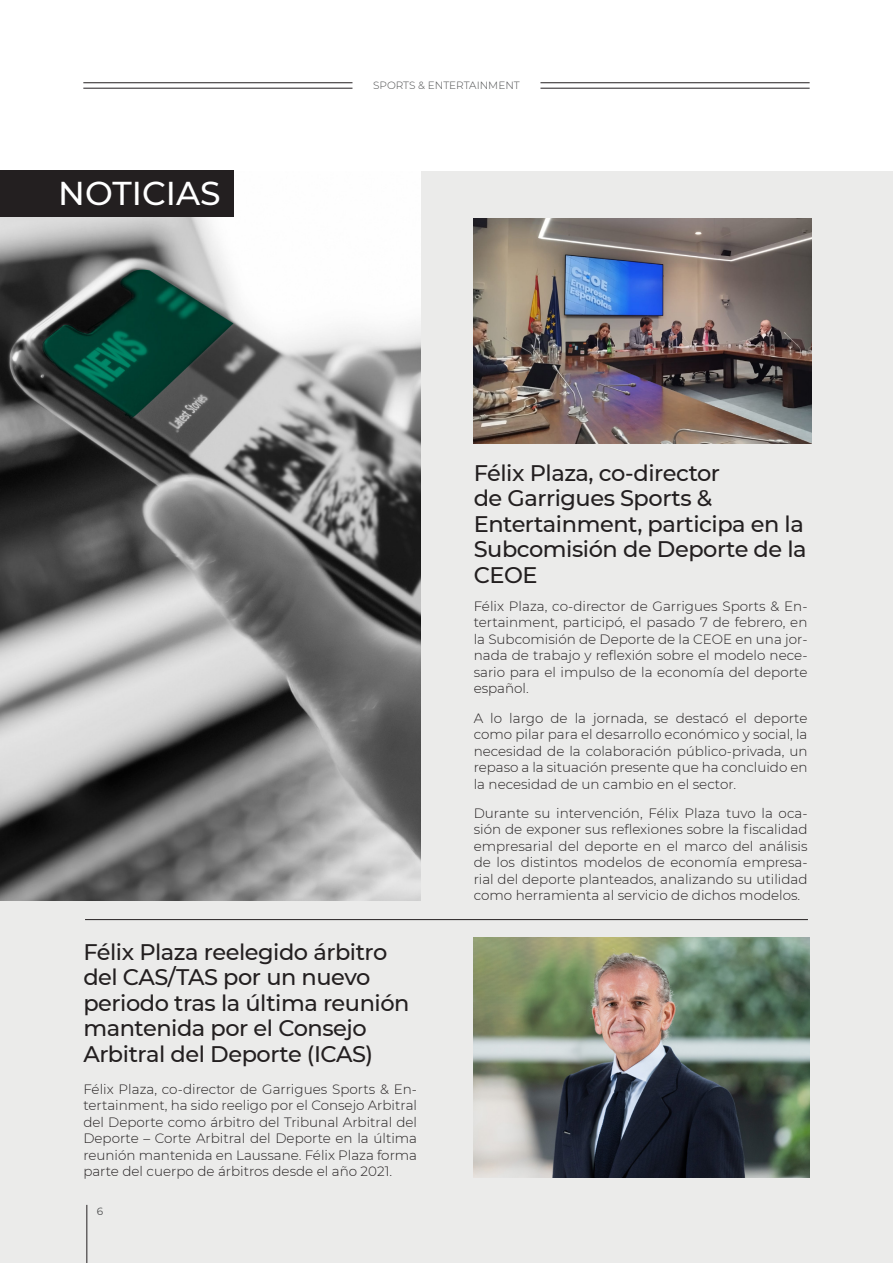
<style>
.page{position:relative;width:893px;height:1263px;background:#fff}
.page>*{position:absolute;margin:0;border:0;box-sizing:border-box;transform-origin:0 0}
.t1{font:500 33px "Montserrat";color:#fff}
.t2{font:500 22.5px/25.5px "Montserrat";letter-spacing:-.02em;color:#231f20}
.t3{font:300 13.5px/16.5px "Montserrat";color:#231f20;text-align:justify}
.t4{font:300 10.5px "Montserrat";color:#4b4c4d}
.t5{font:10.5px "Montserrat";color:#4b4c4d}
</style>
<div class="page">
<hr style="left:83px;top:88px;width:269px;height:1px;background:#231f20">
<hr style="left:83px;top:82px;width:269px;height:1px;background:#231f20">
<hr style="left:540px;top:88px;width:270px;height:1px;background:#231f20">
<hr style="left:540px;top:82px;width:270px;height:1px;background:#231f20">
<div style="left:0;top:172px;width:893px;height:1091px;background:#ebebea"></div>
<hr style="left:86px;top:1205px;width:1px;height:58px;background:#231f20">
<img style="left:474px;top:219px;width:337px;height:224px">
<img style="left:474px;top:938px;width:336px;height:240px">
<img style="left:0;top:172px;width:421px;height:728px">
<div style="left:0;top:170px;width:234px;height:46px;background:#231f20"></div>
<hr style="left:85px;top:919px;width:723px;height:1px;background:#231f20">
<p class="t1" style="left:58px;top:170px;width:164px">NOTICIAS</p>
<p class="t4" style="left:373px;top:78px;width:148px">SPORTS &amp; ENTERTAINMENT</p>
<p class="t2" style="left:474px;top:459px;width:334px">Félix Plaza, co-director<br>de Garrigues Sports &amp;<br>Entertainment, participa en la<br>Subcomisión de Deporte de la<br>CEOE</p>
<p class="t3" style="left:474px;top:597px;width:335px">Félix Plaza, co-director de Garrigues Sports &amp; En&shy;tertainment, participó, el pasado 7 de febrero, en la Subcomisión de Deporte de la CEOE en una jor&shy;nada de trabajo y reflexión sobre el modelo nece&shy;sario para el impulso de la economía del deporte español.</p>
<p class="t3" style="left:474px;top:709px;width:335px">A lo largo de la jornada, se destacó el deporte como pilar para el desarrollo económico y social, la necesidad de la colaboración público-privada, un repaso a la situación presente que ha concluido en la necesidad de un cambio en el sector.</p>
<p class="t3" style="left:474px;top:804px;width:335px">Durante su intervención, Félix Plaza tuvo la oca&shy;sión de exponer sus reflexiones sobre la fiscalidad empresarial del deporte en el marco del análisis de los distintos modelos de economía empresa&shy;rial del deporte planteados, analizando su utilidad como herramienta al servicio de dichos modelos.</p>
<p class="t2" style="left:83px;top:938px;width:328px">Félix Plaza reelegido árbitro del CAS/TAS por un nuevo periodo tras la última reunión mantenida por el Consejo<br>Arbitral del Deporte (ICAS)</p>
<p class="t3" style="left:83px;top:1080px;width:335px">Félix Plaza, co-director de Garrigues Sports &amp; En&shy;tertainment, ha sido reeligo por el Consejo Arbitral del Deporte como árbitro del Tribunal Arbitral del Deporte – Corte Arbitral del Deporte en la última reunión mantenida en Laussane. Félix Plaza forma parte del cuerpo de árbitros desde el año 2021.</p>
<p class="t5" style="left:97px;top:1204px;width:8px">6</p>
</div>
